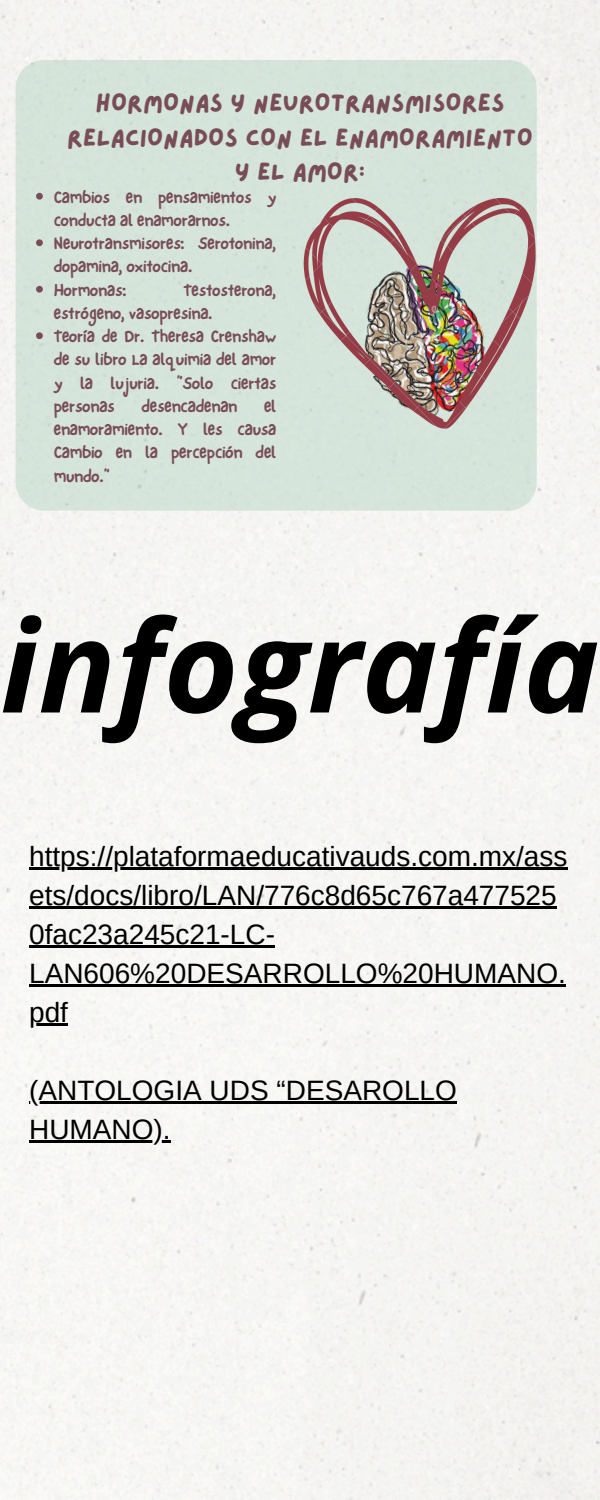
<style>
.page{position:relative;width:600px;height:1500px;background:#f5f5f4}
.page>*{position:absolute;margin:0;border:0;box-sizing:border-box;transform-origin:0 0}
.t1{font:italic 700 128px "Open Sans";color:#000}
.t2{font:28px/39px "Arimo";color:#000}
.t3{font:25px/34.5px "Lazydog";color:#784d58;text-align:center}
.t4{font:17px/23.2px "NF One Little Font Bold";color:#784d58}
</style>
<div class="page">
<div style="left:16px;top:60px;width:521px;height:451px;background:#d5e5da"></div>
<svg style="left:36px;top:193px;width:7px;height:7px"></svg>
<svg style="left:36px;top:239px;width:7px;height:7px"></svg>
<svg style="left:36px;top:286px;width:7px;height:7px"></svg>
<svg style="left:36px;top:332px;width:7px;height:7px"></svg>
<img style="left:298px;top:196px;width:239px;height:233px">
<hr style="left:29px;top:867px;width:539px;height:2px;background:#000">
<hr style="left:29px;top:906px;width:528px;height:2px;background:#000">
<hr style="left:29px;top:945px;width:246px;height:2px;background:#000">
<hr style="left:29px;top:984px;width:537px;height:2px;background:#000">
<hr style="left:29px;top:1023px;width:39px;height:2px;background:#000">
<hr style="left:29px;top:1101px;width:428px;height:2px;background:#000">
<hr style="left:29px;top:1140px;width:142px;height:2px;background:#000">
<p class="t3" style="left:67px;top:87px;width:467px">HORMONAS Y NEUROTRANSMISORES<br>RELACIONADOS CON EL ENAMORAMIENTO<br>Y EL AMOR:</p>
<p class="t4" style="left:54px;top:185px;width:224px">Cambios en pensamientos y conducta al enamorarnos.</p>
<p class="t4" style="left:54px;top:232px;width:224px">Neurotransmisores: Serotonina, dopamina, oxitocina.</p>
<p class="t4" style="left:54px;top:278px;width:74px">Hormonas:</p>
<p class="t4" style="left:54px;top:278px;width:224px;text-indent:130px">Testosterona, estrógeno, vasopresina.</p>
<p class="t4" style="left:54px;top:325px;width:224px;text-align:justify">Teoría de Dr. Theresa Crenshaw de su libro La alquimia del amor y la lujuria. “Solo ciertas personas</p>
<p class="t4" style="left:141px;top:394px;width:97px">desencadenan</p>
<p class="t4" style="left:54px;top:394px;width:224px;text-align:justify;text-indent:210px">el enamoramiento. Y les causa Cambio en la percepción del mundo.”</p>
<h1 class="t1" style="left:1px;top:576px;width:600px">infografía</h1>
<h3 class="t2" style="left:29px;top:836px;width:540px">https://plataformaeducativauds.com.mx/ass ets/docs/libro/LAN/776c8d65c767a477525<br>0fac23a245c21-LC-LAN606%20DESARROLLO%20HUMANO.</h3>
<h2 class="t2" style="left:29px;top:992px;width:40px">pdf</h2>
<h2 class="t2" style="left:29px;top:1070px;width:429px">(ANTOLOGIA UDS “DESAROLLO<br>HUMANO).</h2>
</div>
